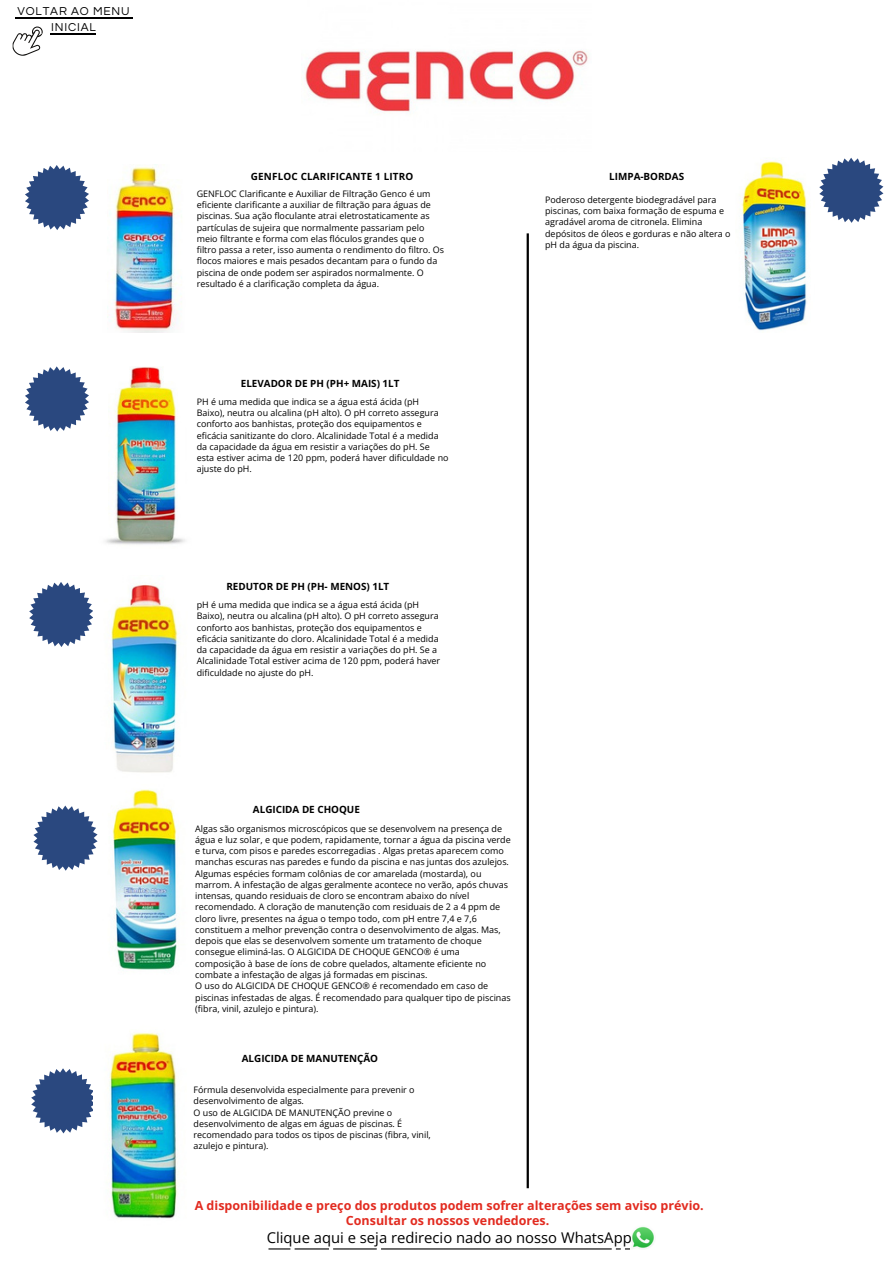
<style>
.page{position:relative;width:894px;height:1264px;background:#fff}
.page>*{position:absolute;margin:0;border:0;box-sizing:border-box;transform-origin:0 0}
.t1{font:14.85px "Open Sans";color:#000}
.t2{font:700 12.45px/14.7px "Open Sans";color:#e22b20;text-align:center}
.t3{font:11.85px/15.8px "Questrial";letter-spacing:.07em;color:#000;text-align:center}
.t4{font:700 9.9px "Open Sans";color:#000}
.t5{font:700 9.9px "Open Sans";letter-spacing:.02em;color:#000}
.t6{font:9px/11.2px "Open Sans";color:#000}
</style>
<div class="page">
<img style="left:305px;top:50px;width:284px;height:62px">
<img style="left:107px;top:167px;width:75px;height:166px">
<svg style="left:25px;top:165px;width:64px;height:65px"></svg>
<img style="left:57px;top:367px;width:128px;height:178px">
<svg style="left:25px;top:366px;width:64px;height:65px"></svg>
<svg style="left:29px;top:582px;width:64px;height:65px"></svg>
<hr style="left:526px;top:233px;width:2px;height:955px;background:#000">
<svg style="left:819px;top:158px;width:64px;height:65px"></svg>
<img style="left:65px;top:789px;width:113px;height:181px">
<svg style="left:31px;top:1068px;width:62px;height:65px"></svg>
<svg style="left:33px;top:805px;width:64px;height:65px"></svg>
<img style="left:111px;top:584px;width:68px;height:189px">
<img style="left:107px;top:1032px;width:72px;height:187px">
<img style="left:740px;top:160px;width:67px;height:171px">
<img style="left:632px;top:1226px;width:22px;height:23px">
<hr style="left:16px;top:17px;width:113px;height:1px;background:#000">
<hr style="left:50px;top:34px;width:46px;height:1px;background:#000">
<svg style="left:13px;top:27px;width:30px;height:29px"></svg>
<svg style="left:268px;top:1248px;width:362px;height:1px"></svg>
<h3 class="t3" style="left:17px;top:4px;width:114px">VOLTAR AO MENU<br>INICIAL</h3>
<p class="t5" style="left:251px;top:169px;width:164px">GENFLOC CLARIFICANTE 1 LITRO</p>
<p class="t4" style="left:609px;top:170px;width:76px">LIMPA-BORDAS</p>
<p class="t6" style="left:197px;top:188px;width:249px">GENFLOC Clarificante e Auxiliar de Filtração Genco é um eficiente clarificante a auxiliar de filtração para águas de piscinas. Sua ação floculante atrai eletrostaticamente as partículas de sujeira que normalmente passariam pelo meio filtrante e forma com elas flóculos grandes que o filtro passa a reter, isso aumenta o rendimento do filtro. Os flocos maiores e mais pesados decantam para o fundo da piscina de onde podem ser aspirados normalmente. O resultado é a clarificação completa da água.</p>
<p class="t4" style="left:241px;top:376px;width:160px">ELEVADOR DE PH (PH+ MAIS) 1LT</p>
<p class="t6" style="left:197px;top:396px;width:253px">PH é uma medida que indica se a água está ácida (pH Baixo), neutra ou alcalina (pH alto). O pH correto assegura conforto aos banhistas, proteção dos equipamentos e eficácia sanitizante do cloro. Alcalinidade Total é a medida da capacidade da água em resistir a variações do pH. Se esta estiver acima de 120 ppm, poderá haver dificuldade no ajuste do pH.</p>
<p class="t4" style="left:226px;top:579px;width:164px">REDUTOR DE PH (PH- MENOS) 1LT</p>
<p class="t6" style="left:197px;top:599px;width:245px">pH é uma medida que indica se a água está ácida (pH Baixo), neutra ou alcalina (pH alto). O pH correto assegura conforto aos banhistas, proteção dos equipamentos e eficácia sanitizante do cloro. Alcalinidade Total é a medida da capacidade da água em resistir a variações do pH. Se a Alcalinidade Total estiver acima de 120 ppm, poderá haver dificuldade no ajuste do pH.</p>
<p class="t6" style="left:545px;top:194px;width:187px">Poderoso detergente biodegradável para piscinas, com baixa formação de espuma e agradável aroma de citronela. Elimina depósitos de óleos e gorduras e não altera o pH da água da piscina.</p>
<p class="t4" style="left:253px;top:802px;width:108px">ALGICIDA DE CHOQUE</p>
<p class="t6" style="left:195px;top:822px;width:317px">Algas são organismos microscópicos que se desenvolvem na presença de água e luz solar, e que podem, rapidamente, tornar a água da piscina verde e turva, com pisos e paredes escorregadias . Algas pretas aparecem como manchas escuras nas paredes e fundo da piscina e nas juntas dos azulejos.<br>Algumas espécies formam colônias de cor amarelada (mostarda), ou marrom. A infestação de algas geralmente acontece no verão, após chuvas intensas, quando residuais de cloro se encontram abaixo do nível recomendado. A cloração de manutenção com residuais de 2 a 4 ppm de cloro livre, presentes na água o tempo todo, com pH entre 7,4 e 7,6 constituem a melhor prevenção contra o desenvolvimento de algas. Mas, depois que elas se desenvolvem somente um tratamento de choque consegue eliminá-las. O ALGICIDA DE CHOQUE GENCO® é uma composição à base de íons de cobre quelados, altamente eficiente no combate a infestação de algas já formadas em piscinas.<br>O uso do ALGICIDA DE CHOQUE GENCO® é recomendado em caso de piscinas infestadas de algas. É recomendado para qualquer tipo de piscinas (fibra, vinil, azulejo e pintura).</p>
<p class="t4" style="left:242px;top:1051px;width:138px">ALGICIDA DE MANUTENÇÃO</p>
<p class="t6" style="left:193px;top:1083px;width:239px">Fórmula desenvolvida especialmente para prevenir o desenvolvimento de algas.<br>O uso de ALGICIDA DE MANUTENÇÃO previne o desenvolvimento de algas em águas de piscinas. É recomendado para todos os tipos de piscinas (fibra, vinil, azulejo e pintura).</p>
<h2 class="t2" style="left:195px;top:1198px;width:510px">A disponibilidade e preço dos produtos podem sofrer alterações sem aviso prévio.<br>Consultar os nossos vendedores.</h2>
<h1 class="t1" style="left:267px;top:1227px;width:366px">Clique aqui e seja redirecio nado ao nosso WhatsApp</h1>
</div>
